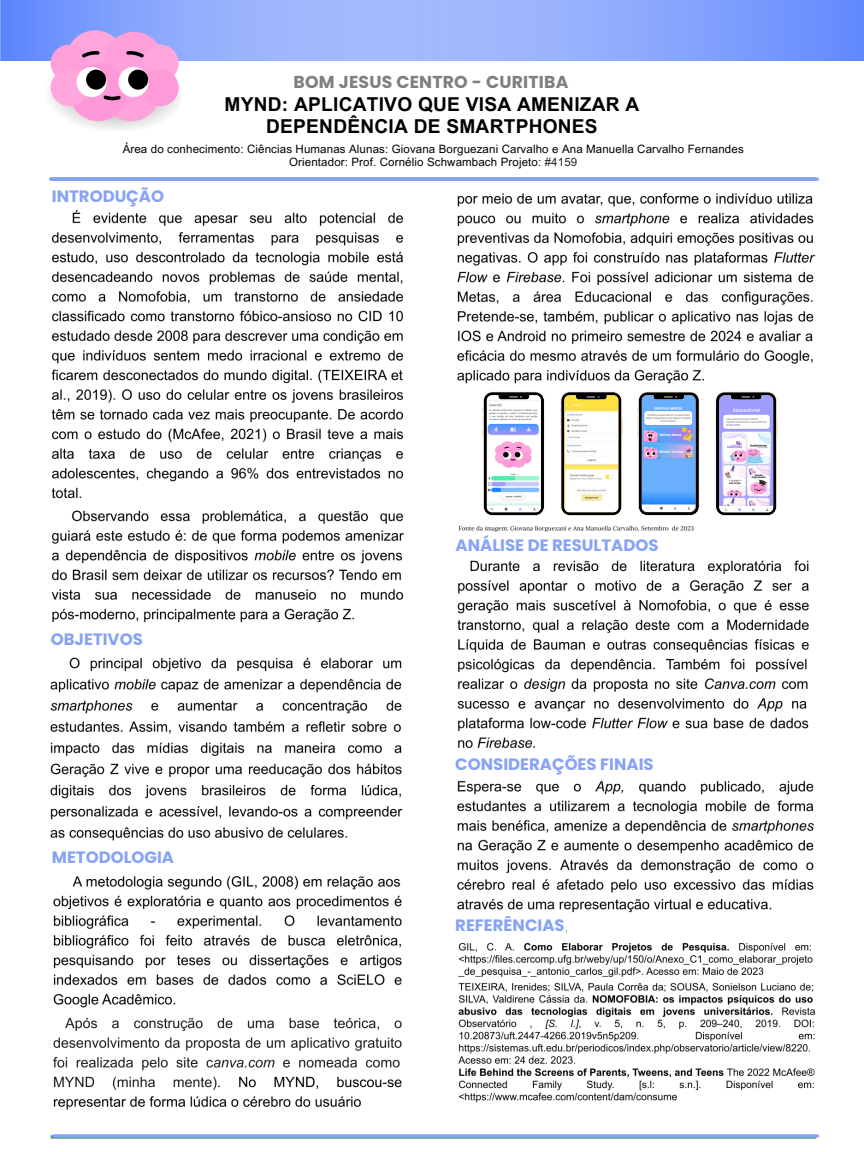
<style>
.page{position:relative;width:864px;height:1152px;background:#fff}
.page>*{position:absolute;margin:0;border:0;box-sizing:border-box;transform-origin:0 0}
.t1{font:700 19.12px/22.5px "Arial MT Pro";letter-spacing:.01em;color:#000;text-align:center}
.t2{font:700 17.25px "Poppins";letter-spacing:.01em;color:#7f7f7f}
.t3{font:700 16.5px "Poppins";color:#87a3f6}
.t4{font:11.48px/13.5px "Arial MT Pro";letter-spacing:.01em;color:#000;text-align:center}
.s1{color:#212529}
</style>
<div class="page">
<img style="left:49px;top:177px;width:770px;height:962px">
<svg style="left:482px;top:392px;width:63px;height:124px"></svg>
<svg style="left:560px;top:392px;width:63px;height:124px"></svg>
<img style="left:637px;top:392px;width:63px;height:124px">
<img style="left:714px;top:392px;width:63px;height:124px">
<svg style="left:1px;top:0;width:862px;height:61px;background:#8ca8fc"></svg>
<div style="left:66px;top:30px;width:58px;height:59px;background:#ffa6dd;border-radius:50%"></div>
<div style="left:105px;top:32px;width:58px;height:58px;background:#ff9fda;border-radius:50%"></div>
<svg style="left:43px;top:42px;width:139px;height:88px"></svg>
<svg style="left:51px;top:177px;width:766px;height:4px;background:#85a7e8"></svg>
<svg style="left:54px;top:1134px;width:763px;height:4px;background:#88a8ea"></svg>
<div style="left:52px;top:185px;width:112px;height:23px;background:#fff;border-radius:6px"></div>
<div style="left:451px;top:532px;width:212px;height:27px;background:#fff;border-radius:7px"></div>
<div style="left:51px;top:628px;width:92px;height:23px;background:#fff;border-radius:6px"></div>
<div style="left:52px;top:846px;width:122px;height:23px;background:#fff;border-radius:6px"></div>
<svg style="left:454px;top:914px;width:112px;height:24px"></svg>
<div style="left:454px;top:753px;width:201px;height:24px;background:#fff;border-radius:6px"></div>
<p class="t2" style="left:293px;top:70px;width:276px">BOM JESUS CENTRO - CURITIBA</p>
<p class="t1" style="left:224px;top:95px;width:416px">MYND: APLICATIVO QUE VISA AMENIZAR A<br>DEPENDÊNCIA DE SMARTPHONES</p>
<p class="t4" style="left:123px;top:143px;width:622px">Área do conhecimento: Ciências Humanas Alunas: Giovana Borguezani Carvalho e Ana Manuella Carvalho Fernandes<br>Orientador: Prof. Cornélio Schwambach Projeto: <span class="s1">#4159</span></p>
<p class="t3" style="left:52px;top:184px;width:114px">INTRODUÇÃO</p>
<p class="t3" style="left:51px;top:628px;width:94px">OBJETIVOS</p>
<p class="t3" style="left:52px;top:846px;width:124px">METODOLOGIA</p>
<p class="t3" style="left:455px;top:534px;width:204px">ANÁLISE DE RESULTADOS</p>
<p class="t3" style="left:455px;top:753px;width:200px">CONSIDERAÇÕES FINAIS</p>
<p class="t3" style="left:455px;top:914px;width:111px">REFERÊNCIAS</p>
</div>
